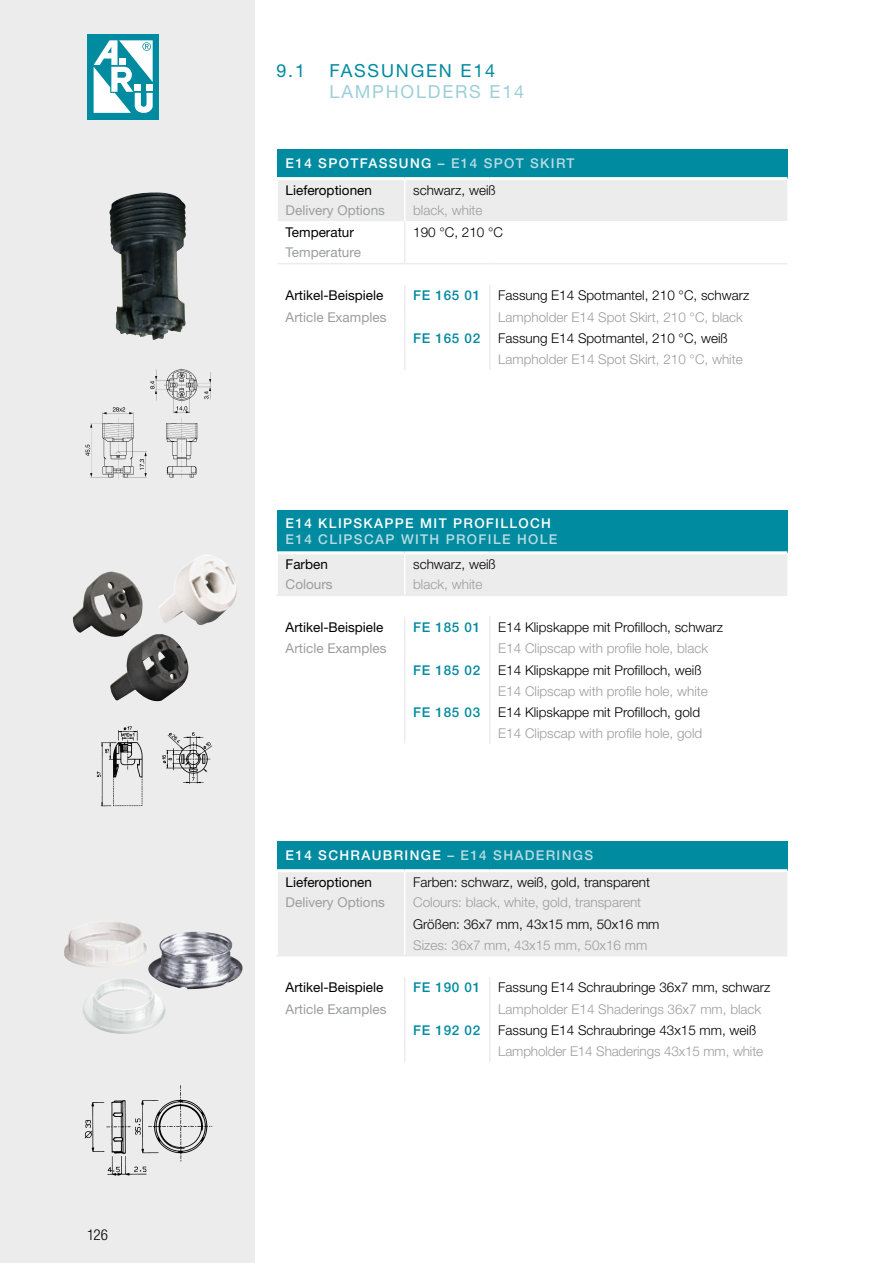
<style>
.page{position:relative;width:893px;height:1263px;background:#fff}
.page>*{position:absolute;margin:0;border:0;box-sizing:border-box;transform-origin:0 0}
.t1{font:18px "Helvetica Neue LT Std";letter-spacing:.1em;color:#008ba0}
.t2{font:18px "Helvetica Neue LT Std";letter-spacing:.1em;color:#9dcfd9}
.t3{font:300 condensed 15px "Helvetica Neue LT Std";color:#000}
.t4{font:300 13.5px "Helvetica Neue LT Std";color:#000}
.t5{font:300 13.5px "Helvetica Neue LT Std";color:#9c9d9d}
.t6{font:500 13.5px/27px "Helvetica Neue LT Std";letter-spacing:.1em;color:#fff}
.t7{font:13.5px "Helvetica Neue LT Std";color:#9c9d9d}
.t8{font:13.5px "Helvetica Neue LT Std";color:#000}
.t9{font:500 13.5px "Helvetica Neue LT Std";letter-spacing:.05em;color:#008ba0}
.t10{font:500 13.5px "Helvetica Neue LT Std";letter-spacing:.1em;color:#b8dbe3}
.s1{color:#b8dbe3}
.s2{font-weight:400;color:#000}
</style>
<div class="page">
<div style="left:0;top:0;width:255px;height:1263px;background:#ececed"></div>
<div style="left:277px;top:149px;width:510px;height:30px;background:#008ba0"></div>
<hr style="left:276px;top:177px;width:129px;height:3px;background:#fff">
<hr style="left:405px;top:177px;width:85px;height:3px;background:#fff">
<hr style="left:490px;top:177px;width:297px;height:3px;background:#fff">
<svg style="left:278px;top:180px;width:509px;height:83px"></svg>
<hr style="left:277px;top:263px;width:128px;height:1px;background:#ececed">
<hr style="left:405px;top:263px;width:85px;height:1px;background:#ececed">
<hr style="left:490px;top:263px;width:297px;height:1px;background:#ececed">
<svg style="left:404px;top:285px;width:1px;height:85px"></svg>
<svg style="left:489px;top:285px;width:1px;height:85px"></svg>
<div style="left:277px;top:510px;width:510px;height:43px;background:#008ba0"></div>
<div style="left:277px;top:554px;width:510px;height:41px;background:#ececed"></div>
<hr style="left:276px;top:551px;width:129px;height:3px;background:#fff">
<hr style="left:405px;top:551px;width:85px;height:3px;background:#fff">
<hr style="left:490px;top:551px;width:297px;height:3px;background:#fff">
<hr style="left:276px;top:595px;width:129px;height:1px;background:#ececed">
<hr style="left:405px;top:595px;width:85px;height:1px;background:#ececed">
<hr style="left:490px;top:595px;width:297px;height:1px;background:#ececed">
<svg style="left:404px;top:617px;width:1px;height:126px"></svg>
<svg style="left:489px;top:617px;width:1px;height:126px"></svg>
<div style="left:277px;top:841px;width:510px;height:30px;background:#008ba0"></div>
<div style="left:278px;top:872px;width:509px;height:83px;background:#ececed"></div>
<hr style="left:276px;top:869px;width:129px;height:3px;background:#fff">
<hr style="left:405px;top:869px;width:85px;height:3px;background:#fff">
<hr style="left:490px;top:869px;width:297px;height:3px;background:#fff">
<hr style="left:276px;top:955px;width:129px;height:1px;background:#ececed">
<hr style="left:405px;top:955px;width:85px;height:1px;background:#ececed">
<hr style="left:490px;top:955px;width:297px;height:1px;background:#ececed">
<svg style="left:404px;top:977px;width:1px;height:85px"></svg>
<svg style="left:489px;top:977px;width:1px;height:85px"></svg>
<img style="left:110px;top:642px;width:78px;height:60px">
<img style="left:72px;top:555px;width:165px;height:87px">
<img style="left:148px;top:932px;width:95px;height:57px">
<img style="left:64px;top:922px;width:83px;height:45px">
<img style="left:83px;top:978px;width:84px;height:56px">
<img style="left:86px;top:368px;width:126px;height:110px">
<img style="left:96px;top:726px;width:116px;height:81px">
<img style="left:84px;top:1085px;width:129px;height:91px">
<img style="left:109px;top:192px;width:77px;height:148px">
<div style="left:87px;top:34px;width:72px;height:85px;background:#008ba0"></div>
<svg style="left:94px;top:40px;width:59px;height:73px"></svg>
<p class="t3" style="left:87px;top:1226px;width:22px">126</p>
<h1 class="t1" style="left:276px;top:59px;width:30px">9.1</h1>
<h1 class="t1" style="left:330px;top:59px;width:167px">FASSUNGEN E14</h1>
<h1 class="t2" style="left:330px;top:81px;width:196px">LAMPHOLDERS E14</h1>
<p class="t6" style="left:286px;top:149px;width:290px">E14 SPOTFASSUNG <span class="s1">– E14 SPOT SKIRT<br></span><span class="s2">Lieferoptionen</span></p>
<p class="t4" style="left:413px;top:182px;width:84px">schwarz, weiß</p>
<p class="t7" style="left:286px;top:202px;width:101px">Delivery Options</p>
<p class="t5" style="left:413px;top:202px;width:71px">black, white</p>
<p class="t8" style="left:286px;top:224px;width:70px">Temperatur</p>
<p class="t4" style="left:413px;top:223px;width:91px">190 °C, 210 °C</p>
<p class="t7" style="left:286px;top:245px;width:77px">Temperature</p>
<p class="t8" style="left:286px;top:287px;width:99px">Artikel-Beispiele</p>
<p class="t9" style="left:413px;top:287px;width:68px">FE 165 01</p>
<p class="t4" style="left:498px;top:287px;width:252px">Fassung E14 Spotmantel, 210 °C, schwarz</p>
<p class="t7" style="left:286px;top:309px;width:102px">Article Examples</p>
<p class="t5" style="left:498px;top:309px;width:246px">Lampholder E14 Spot Skirt, 210 °C, black</p>
<p class="t9" style="left:413px;top:330px;width:68px">FE 165 02</p>
<p class="t4" style="left:498px;top:330px;width:231px">Fassung E14 Spotmantel, 210 °C, weiß</p>
<p class="t5" style="left:498px;top:351px;width:246px">Lampholder E14 Spot Skirt, 210 °C, white</p>
<p class="t6" style="left:286px;top:509px;width:267px">E14 KLIPSKAPPE MIT PROFILLOCH</p>
<p class="t10" style="left:286px;top:531px;width:273px">E14 CLIPSCAP WITH PROFILE HOLE</p>
<p class="t8" style="left:286px;top:556px;width:44px">Farben</p>
<p class="t4" style="left:413px;top:556px;width:84px">schwarz, weiß</p>
<p class="t7" style="left:286px;top:576px;width:48px">Colours</p>
<p class="t5" style="left:413px;top:576px;width:71px">black, white</p>
<p class="t8" style="left:286px;top:619px;width:99px">Artikel-Beispiele</p>
<p class="t9" style="left:413px;top:619px;width:68px">FE 185 01</p>
<p class="t4" style="left:498px;top:619px;width:226px">E14 Klipskappe mit Profilloch, schwarz</p>
<p class="t7" style="left:286px;top:640px;width:102px">Article Examples</p>
<p class="t5" style="left:498px;top:640px;width:211px">E14 Clipscap with profile hole, black</p>
<p class="t9" style="left:413px;top:662px;width:68px">FE 185 02</p>
<p class="t4" style="left:498px;top:661px;width:205px">E14 Klipskappe mit Profilloch, weiß</p>
<p class="t5" style="left:498px;top:683px;width:211px">E14 Clipscap with profile hole, white</p>
<p class="t9" style="left:413px;top:704px;width:68px">FE 185 03</p>
<p class="t4" style="left:498px;top:704px;width:203px">E14 Klipskappe mit Profilloch, gold</p>
<p class="t5" style="left:498px;top:725px;width:206px">E14 Clipscap with profile hole, gold</p>
<p class="t6" style="left:286px;top:841px;width:309px">E14 SCHRAUBRINGE <span class="s1">– E14 SHADERINGS<br></span><span class="s2">Lieferoptionen</span></p>
<p class="t4" style="left:413px;top:874px;width:238px">Farben: schwarz, weiß, gold, transparent</p>
<p class="t7" style="left:286px;top:894px;width:101px">Delivery Options</p>
<p class="t5" style="left:413px;top:894px;width:230px">Colours: black, white, gold, transparent</p>
<p class="t4" style="left:413px;top:916px;width:248px">Größen: 36x7 mm, 43x15 mm, 50x16 mm</p>
<p class="t5" style="left:413px;top:936px;width:236px">Sizes: 36x7 mm, 43x15 mm, 50x16 mm</p>
<p class="t8" style="left:286px;top:979px;width:99px">Artikel-Beispiele</p>
<p class="t9" style="left:413px;top:979px;width:68px">FE 190 01</p>
<p class="t4" style="left:498px;top:979px;width:274px">Fassung E14 Schraubringe 36x7 mm, schwarz</p>
<p class="t7" style="left:286px;top:1001px;width:102px">Article Examples</p>
<p class="t5" style="left:498px;top:1001px;width:265px">Lampholder E14 Shaderings 36x7 mm, black</p>
<p class="t9" style="left:413px;top:1022px;width:68px">FE 192 02</p>
<p class="t4" style="left:498px;top:1022px;width:260px">Fassung E14 Schraubringe 43x15 mm, weiß</p>
<p class="t5" style="left:498px;top:1043px;width:266px">Lampholder E14 Shaderings 43x15 mm, white</p>
</div>
